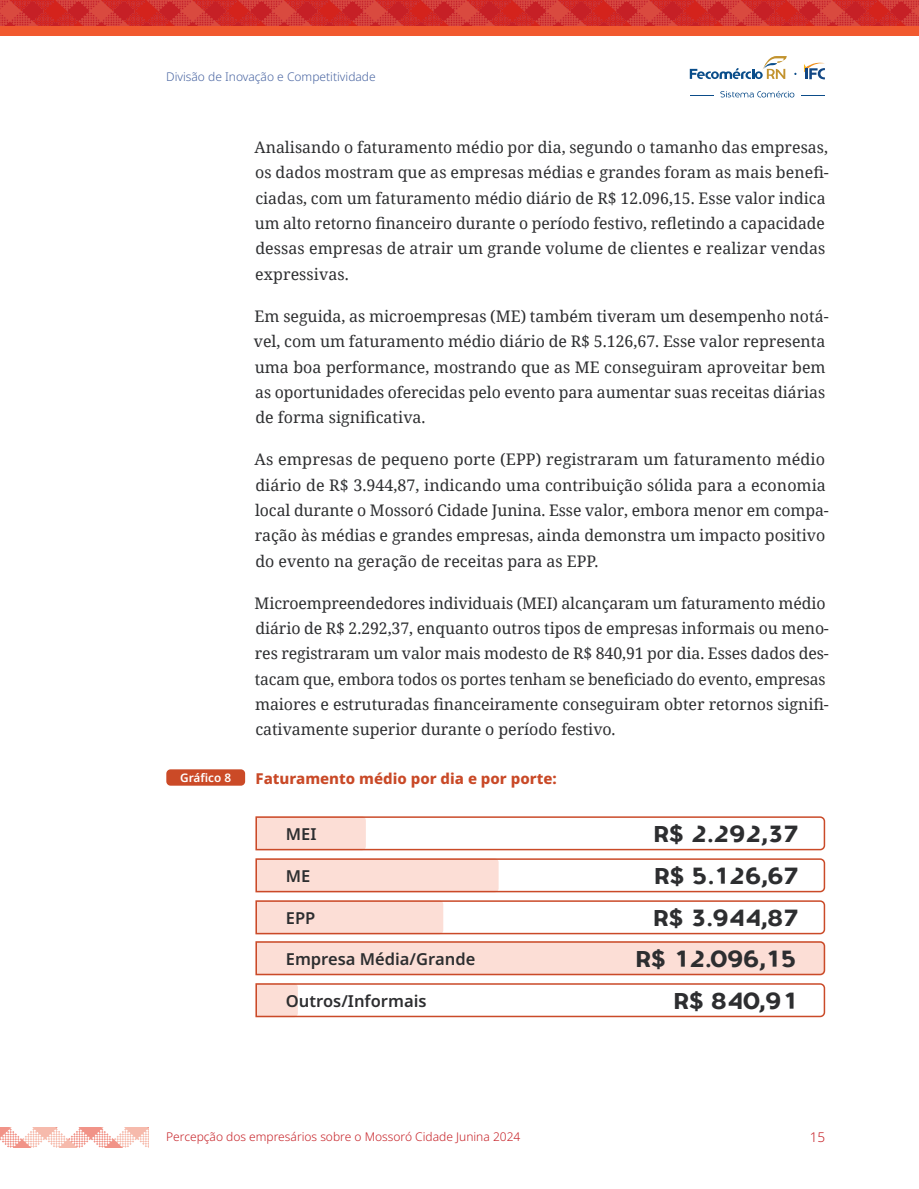
<style>
.page{position:relative;width:919px;height:1189px;background:#fff}
.page>*{position:absolute;margin:0;border:0;box-sizing:border-box;transform-origin:0 0}
.t1{font:700 23.25px "Comercio Sans";color:#2d2e30}
.t2{font:600 16.5px "Noto Sans";color:#2d2e30}
.Texto_padrão{font:15.9px/25.2px "Noto Serif";color:#2d2e30}
.t3{font:800 15px "Noto Sans";color:#c94927}
.t4{font:300 13.5px "Noto Sans";color:#c62026}
.t5{font:300 12px "Noto Sans";color:#c62026}
.t6{font:300 12px "Noto Sans";color:#4864a1}
.t7{font:600 11.7px "Noto Sans";color:#fff}
</style>
<div class="page">
<svg style="left:690px;top:91px;width:105px;height:7px"></svg>
<svg style="left:801px;top:95px;width:24px;height:1px"></svg>
<svg style="left:689px;top:56px;width:98px;height:23px"></svg>
<svg style="left:803px;top:62px;width:21px;height:17px"></svg>
<img style="left:0;top:0;width:918px;height:27px">
<img style="left:0;top:1127px;width:149px;height:20px">
<div style="left:0;top:27px;width:918px;height:9px;background:#f1592f"></div>
<svg style="left:255px;top:816px;width:570px;height:35px"></svg>
<svg style="left:255px;top:858px;width:570px;height:35px"></svg>
<svg style="left:255px;top:900px;width:570px;height:76px"></svg>
<svg style="left:255px;top:983px;width:570px;height:34px"></svg>
<div style="left:166px;top:769px;width:79px;height:16px;background:#cb4a27;border-radius:4px"></div>
<p class="t6" style="left:166px;top:69px;width:211px">Divisão de Inovação e Competitividade</p>
<p class="Texto_padrão" style="left:254px;top:134px;width:576px">Analisando o faturamento médio por dia, segundo o tamanho das empresas, os dados mostram que as empresas médias e grandes foram as mais benefi&shy;ciadas, com um faturamento médio diário de R$ 12.096,15. Esse valor indica um alto retorno financeiro durante o período festivo, refletindo a capacidade dessas empresas de atrair um grande volume de clientes e realizar vendas expressivas.</p>
<p class="Texto_padrão" style="left:254px;top:303px;width:576px">Em seguida, as microempresas (ME) também tiveram um desempenho notá&shy;vel, com um faturamento médio diário de R$ 5.126,67. Esse valor representa uma boa performance, mostrando que as ME conseguiram aproveitar bem as oportunidades oferecidas pelo evento para aumentar suas receitas diárias de forma significativa.</p>
<p class="Texto_padrão" style="left:254px;top:446px;width:575px">As empresas de pequeno porte (EPP) registraram um faturamento médio diário de R$ 3.944,87, indicando uma contribuição sólida para a economia local durante o Mossoró Cidade Junina. Esse valor, embora menor em compa&shy;ração às médias e grandes empresas, ainda demonstra um impacto positivo do evento na geração de receitas para as EPP.</p>
<p class="Texto_padrão" style="left:254px;top:590px;width:575px">Microempreendedores individuais (MEI) alcançaram um faturamento médio diário de R$ 2.292,37, enquanto outros tipos de empresas informais ou meno&shy;res registraram um valor mais modesto de R$ 840,91 por dia. Esses dados des&shy;tacam que, embora todos os portes tenham se beneficiado do evento, empresas maiores e estruturadas financeiramente conseguiram obter retornos signifi&shy;cativamente superior durante o período festivo.</p>
<p class="t7" style="left:180px;top:769px;width:53px">Gráfico 8</p>
<p class="t3" style="left:255px;top:767px;width:302px">Faturamento médio por dia e por porte:</p>
<p class="t2" style="left:286px;top:822px;width:32px">MEI</p>
<p class="t2" style="left:286px;top:864px;width:26px">ME</p>
<p class="t1" style="left:653px;top:820px;width:148px">R$ 2.292,37</p>
<p class="t1" style="left:654px;top:862px;width:147px">R$ 5.126,67</p>
<p class="t2" style="left:286px;top:906px;width:31px">EPP</p>
<p class="t1" style="left:652px;top:904px;width:148px">R$ 3.944,87</p>
<p class="t2" style="left:286px;top:947px;width:191px">Empresa Média/Grande</p>
<p class="t1" style="left:635px;top:945px;width:163px">R$ 12.096,15</p>
<p class="t2" style="left:286px;top:989px;width:142px">Outros/Informais</p>
<p class="t1" style="left:673px;top:987px;width:126px">R$ 840,91</p>
<p class="t5" style="left:166px;top:1127px;width:356px">Percepção dos empresários sobre o Mossoró Cidade Junina 2024</p>
<p class="t4" style="left:809px;top:1127px;width:17px">15</p>
</div>
